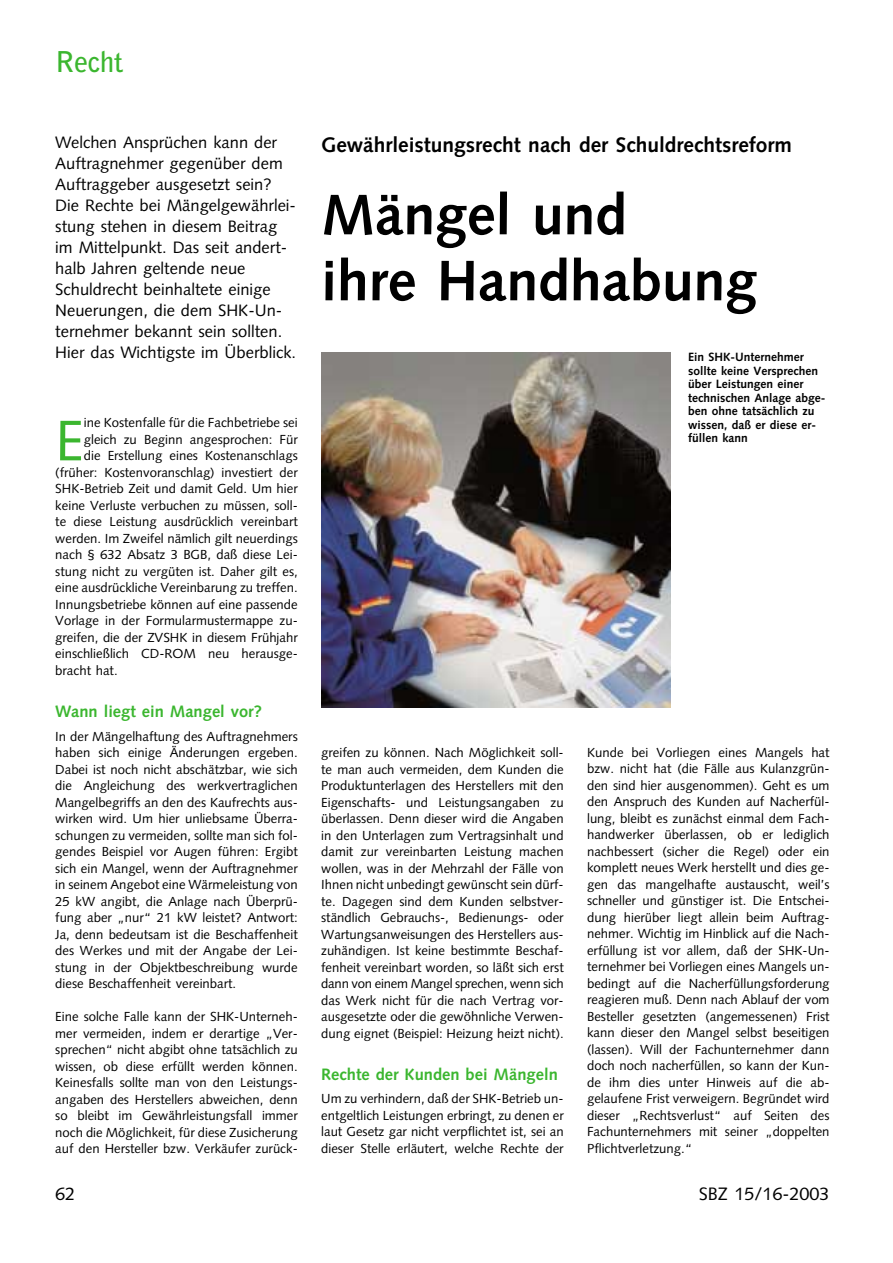
<style>
.page{position:relative;width:893px;height:1263px;background:#fff}
.page>*{position:absolute;margin:0;border:0;box-sizing:border-box;transform-origin:0 0}
.t1{font:57.15px "Syntax";color:#3bb62f}
.t2{font:700 57px/66px "Syntax";color:#000}
.t3{font:700 28.5px "Bell Gothic";letter-spacing:-.01em;color:#3bb62f}
.t4{font:700 21px "Syntax";color:#000}
.t5{font:18px "Syntax";color:#000}
.t6{font:16.5px/21px "Syntax";color:#000}
.t7{font:700 16.5px "Syntax";color:#3bb62f}
.t8{font:13.2px/16.5px "Syntax";color:#000;text-align:justify}
.t9{font:700 12px/13.5px "Syntax";color:#000}
</style>
<div class="page">
<img style="left:322px;top:352px;width:348px;height:355px">
<h3 class="t3" style="left:55px;top:51px;width:70px">Recht</h3>
<p class="t6" style="left:55px;top:134px;width:242px">Welchen Ansprüchen kann der<br>Auftragnehmer gegenüber dem<br>Auftraggeber ausgesetzt sein?<br>Die Rechte bei Mängelgewährlei&shy;stung stehen in diesem Beitrag im Mittelpunkt. Das seit andert&shy;halb Jahren geltende neue<br>Schuldrecht beinhaltete einige<br>Neuerungen, die dem SHK-Un&shy;ternehmer bekannt sein sollten.<br>Hier das Wichtigste im Überblick.</p>
<h3 class="t4" style="left:321px;top:136px;width:472px">Gewährleistungsrecht nach der Schuldrechtsreform</h3>
<h2 class="t2" style="left:321px;top:187px;width:437px">Mängel und<br>ihre Handhabung</h2>
<p class="t9" style="left:688px;top:351px;width:139px">Ein SHK-Unternehmer sollte keine Versprechen über Leistungen einer technischen Anlage abge&shy;ben ohne tatsächlich zu wissen, daß er diese er&shy;füllen kann</p>
<h1 class="t1" style="left:55px;top:417px;width:30px">E</h1>
<p class="t8" style="left:84px;top:416px;width:215px">ine Kostenfalle für die Fachbetriebe sei</p>
<p class="t8" style="left:84px;top:432px;width:215px">gleich zu Beginn angesprochen: Für</p>
<p class="t8" style="left:84px;top:449px;width:215px">die Erstellung eines Kostenanschlags</p>
<p class="t8" style="left:55px;top:465px;width:244px">(früher: Kostenvoranschlag) investiert der</p>
<p class="t8" style="left:55px;top:482px;width:244px">SHK-Betrieb Zeit und damit Geld. Um hier</p>
<p class="t8" style="left:55px;top:498px;width:244px">keine Verluste verbuchen zu müssen, soll-</p>
<p class="t8" style="left:55px;top:515px;width:244px">te diese Leistung ausdrücklich vereinbart</p>
<p class="t8" style="left:55px;top:531px;width:244px">werden. Im Zweifel nämlich gilt neuerdings</p>
<p class="t8" style="left:55px;top:548px;width:244px">nach § 632 Absatz 3 BGB, daß diese Lei-</p>
<p class="t8" style="left:55px;top:564px;width:244px">stung nicht zu vergüten ist. Daher gilt es,</p>
<p class="t8" style="left:55px;top:581px;width:244px">eine ausdrückliche Vereinbarung zu treffen.</p>
<p class="t8" style="left:55px;top:597px;width:244px">Innungsbetriebe können auf eine passende</p>
<p class="t8" style="left:55px;top:614px;width:244px">Vorlage in der Formularmustermappe zu-</p>
<p class="t8" style="left:55px;top:630px;width:244px">greifen, die der ZVSHK in diesem Frühjahr</p>
<p class="t8" style="left:55px;top:647px;width:244px">einschließlich CD-ROM neu herausge-</p>
<p class="t8" style="left:55px;top:663px;width:64px">bracht hat.</p>
<p class="t7" style="left:55px;top:704px;width:208px">Wann liegt ein Mangel vor?</p>
<p class="t8" style="left:55px;top:729px;width:244px">In der Mängelhaftung des Auftragnehmers haben sich einige Änderungen ergeben.<br>Dabei ist noch nicht abschätzbar, wie sich die Angleichung des werkvertraglichen Mangelbegriffs an den des Kaufrechts aus&shy;wirken wird. Um hier unliebsame Überra&shy;schungen zu vermeiden, sollte man sich fol&shy;gendes Beispiel vor Augen führen: Ergibt sich ein Mangel, wenn der Auftragnehmer in seinem Angebot eine Wärmeleistung von 25 kW angibt, die Anlage nach Überprü&shy;fung aber „nur“ 21 kW leistet? Antwort:<br>Ja, denn bedeutsam ist die Beschaffenheit des Werkes und mit der Angabe der Lei&shy;stung in der Objektbeschreibung wurde diese Beschaffenheit vereinbart.</p>
<p class="t8" style="left:55px;top:1010px;width:244px">Eine solche Falle kann der SHK-Unterneh&shy;mer vermeiden, indem er derartige „Ver&shy;sprechen“ nicht abgibt ohne tatsächlich zu wissen, ob diese erfüllt werden können.<br>Keinesfalls sollte man von den Leistungs&shy;angaben des Herstellers abweichen, denn so bleibt im Gewährleistungsfall immer noch die Möglichkeit, für diese Zusicherung auf den Hersteller bzw. Verkäufer zurück-</p>
<p class="t8" style="left:587px;top:745px;width:244px">Kunde bei Vorliegen eines Mangels hat bzw. nicht hat (die Fälle aus Kulanzgrün&shy;den sind hier ausgenommen). Geht es um den Anspruch des Kunden auf Nacherfül&shy;lung, bleibt es zunächst einmal dem Fach&shy;handwerker überlassen, ob er lediglich nachbessert (sicher die Regel) oder ein komplett neues Werk herstellt und dies ge&shy;gen das mangelhafte austauscht, weil’s schneller und günstiger ist. Die Entschei&shy;dung hierüber liegt allein beim Auftrag&shy;nehmer. Wichtig im Hinblick auf die Nach&shy;erfüllung ist vor allem, daß der SHK-Un&shy;ternehmer bei Vorliegen eines Mangels un&shy;bedingt auf die Nacherfüllungsforderung reagieren muß. Denn nach Ablauf der vom Besteller gesetzten (angemessenen) Frist kann dieser den Mangel selbst beseitigen (lassen). Will der Fachunternehmer dann doch noch nacherfüllen, so kann der Kun&shy;de ihm dies unter Hinweis auf die ab&shy;gelaufene Frist verweigern. Begründet wird dieser „Rechtsverlust“ auf Seiten des Fachunternehmers mit seiner „doppelten Pflichtverletzung.“</p>
<p class="t8" style="left:321px;top:746px;width:244px">greifen zu können. Nach Möglichkeit soll&shy;te man auch vermeiden, dem Kunden die Produktunterlagen des Herstellers mit den Eigenschafts- und Leistungsangaben zu überlassen. Denn dieser wird die Angaben in den Unterlagen zum Vertragsinhalt und damit zur vereinbarten Leistung machen wollen, was in der Mehrzahl der Fälle von Ihnen nicht unbedingt gewünscht sein dürf&shy;te. Dagegen sind dem Kunden selbstver&shy;ständlich Gebrauchs-, Bedienungs- oder Wartungsanweisungen des Herstellers aus&shy;zuhändigen. Ist keine bestimmte Beschaf&shy;fenheit vereinbart worden, so läßt sich erst dann von einem Mangel sprechen, wenn sich das Werk nicht für die nach Vertrag vor&shy;ausgesetzte oder die gewöhnliche Verwen&shy;dung eignet (Beispiel: Heizung heizt nicht).</p>
<p class="t7" style="left:321px;top:1067px;width:238px">Rechte der Kunden bei Mängeln</p>
<p class="t8" style="left:321px;top:1092px;width:244px">Um zu verhindern, daß der SHK-Betrieb un&shy;entgeltlich Leistungen erbringt, zu denen er laut Gesetz gar nicht verpflichtet ist, sei an dieser Stelle erläutert, welche Rechte der</p>
<h3 class="t5" style="left:55px;top:1186px;width:22px">62</h3>
<h3 class="t5" style="left:699px;top:1186px;width:132px">SBZ 15/16-2003</h3>
</div>
